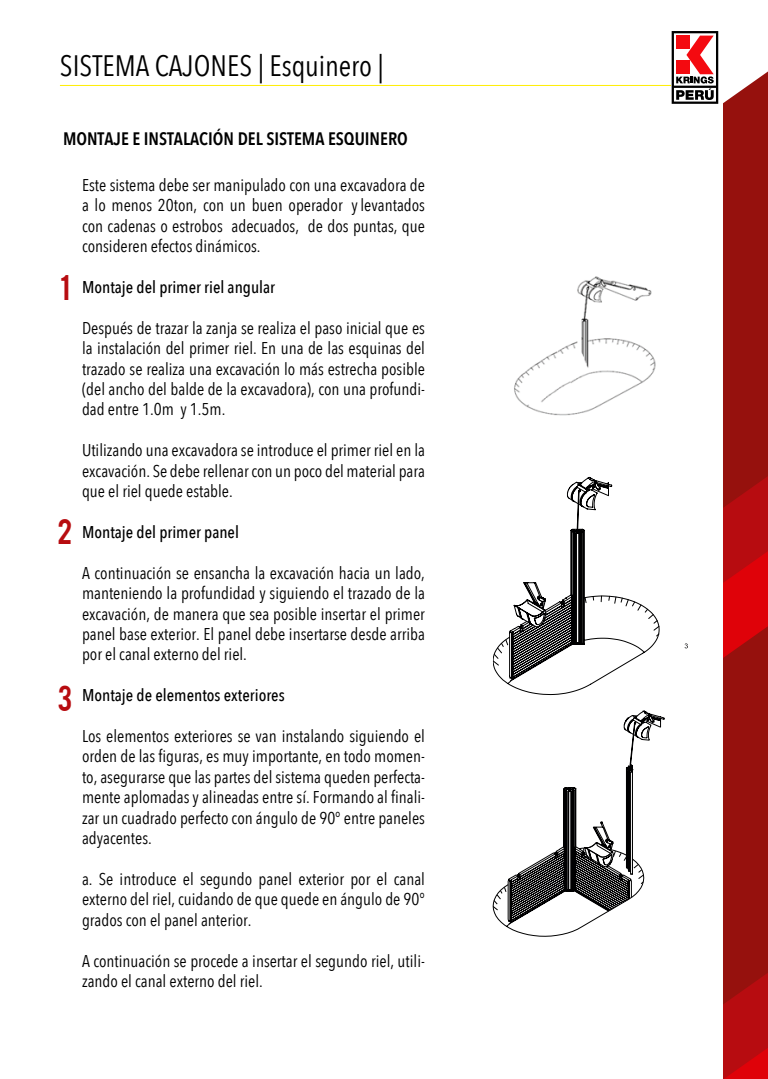
<style>
.page{position:relative;width:768px;height:1079px;background:#fff}
.page>*{position:absolute;margin:0;border:0;box-sizing:border-box;transform-origin:0 0}
.t1{font:29.5px "Avenir Next Condensed";color:#000}
.t2{font:28px "Bebas";color:#b70c10}
.t3{font:600 18px "Avenir Next Condensed";color:#000}
.t4{font:17px/20.4px "Avenir Next Condensed";color:#000;text-align:justify}
.t5{font:500 17px "Avenir Next Condensed";color:#000}
</style>
<div class="page">
<hr style="left:60px;top:85px;width:624px;height:1px;background:#fe0">
<svg style="left:672px;top:31px;width:96px;height:1047px"></svg>
<svg style="left:493px;top:482px;width:166px;height:212px"></svg>
<svg style="left:509px;top:477px;width:91px;height:203px"></svg>
<svg style="left:493px;top:710px;width:172px;height:226px"></svg>
<img style="left:514px;top:276px;width:142px;height:140px">
<h1 class="t1" style="left:60px;top:41px;width:325px">SISTEMA CAJONES | Esquinero |</h1>
<p class="t3" style="left:63px;top:123px;width:346px">MONTAJE E INSTALACIÓN DEL SISTEMA ESQUINERO</p>
<p class="t4" style="left:82px;top:174px;width:345px">Este sistema debe ser manipulado con una excavadora de a lo menos 20ton, con un buen operador y levantados con cadenas o estrobos adecuados, de dos puntas, que consideren efectos dinámicos.</p>
<p class="t5" style="left:82px;top:276px;width:195px">Montaje del primer riel angular</p>
<p class="t4" style="left:82px;top:316px;width:345px">Después de trazar la zanja se realiza el paso inicial que es la instalación del primer riel. En una de las esquinas del trazado se realiza una excavación lo más estrecha posible (del ancho del balde de la excavadora), con una profundi&shy;dad entre 1.0m y 1.5m.</p>
<p class="t4" style="left:82px;top:439px;width:344px">Utilizando una excavadora se introduce el primer riel en la excavación. Se debe rellenar con un poco del material para que el riel quede estable.</p>
<p class="t5" style="left:82px;top:521px;width:159px">Montaje del primer panel</p>
<p class="t4" style="left:82px;top:561px;width:345px">A continuación se ensancha la excavación hacia un lado, manteniendo la profundidad y siguiendo el trazado de la excavación, de manera que sea posible insertar el primer panel base exterior. El panel debe insertarse desde arriba por el canal externo del riel.</p>
<p class="t5" style="left:82px;top:684px;width:204px">Montaje de elementos exteriores</p>
<p class="t4" style="left:82px;top:724px;width:345px">Los elementos exteriores se van instalando siguiendo el orden de las figuras, es muy importante, en todo momen&shy;to, asegurarse que las partes del sistema queden perfecta&shy;mente aplomadas y alineadas entre sí. Formando al finali&shy;zar un cuadrado perfecto con ángulo de 90° entre paneles adyacentes.</p>
<p class="t4" style="left:82px;top:867px;width:345px">a. Se introduce el segundo panel exterior por el canal externo del riel, cuidando de que quede en ángulo de 90° grados con el panel anterior.</p>
<p class="t4" style="left:82px;top:949px;width:344px">A continuación se procede a insertar el segundo riel, utili&shy;zando el canal externo del riel.</p>
<h2 class="t2" style="left:60px;top:267px;width:11px">1</h2>
<h2 class="t2" style="left:57px;top:510px;width:16px">2</h2>
<h2 class="t2" style="left:58px;top:677px;width:16px">3</h2>
</div>
